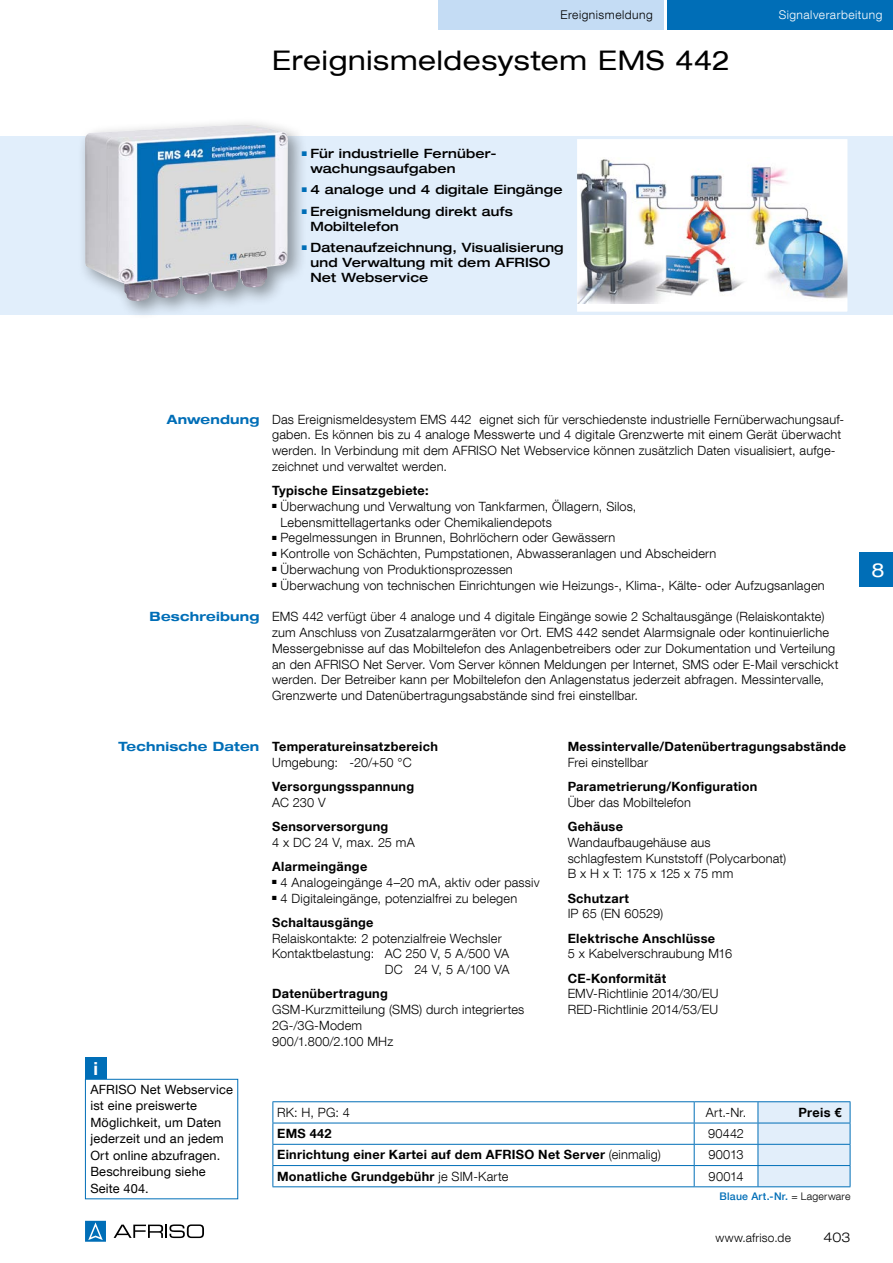
<style>
.page{position:relative;width:893px;height:1263px;background:#fff}
.page>*{position:absolute;margin:0;border:0;box-sizing:border-box;transform-origin:0 0}
.t1{font:expanded 27px "Helvetica Neue LT Com";letter-spacing:.025em;color:#000}
.t2{font:expanded 19.5px "Helvetica Neue LT Com";color:#fff}
.t3{font:700 18px "Helvetica Neue LT Com";color:#fff}
.t4{font:300 expanded 13.5px "Helvetica Neue LT Com";color:#000}
.t5{font:300 12.75px/15.8px "Helvetica Neue LT Com";letter-spacing:.015em;color:#000}
.t6{font:700 12.75px/15.8px "Helvetica Neue LT Com";letter-spacing:.02em;color:#000}
.t7{font:500 expanded 12.75px/15px "Helvetica Neue LT Com";letter-spacing:.015em;color:#000}
.t8{font:12.75px/16.5px "Helvetica Neue LT Com";letter-spacing:.015em;color:#000}
.t9{font:700 expanded 12.75px "Helvetica Neue LT Com";letter-spacing:.015em;color:#006eb7}
.t10{font:300 12px "Helvetica Neue LT Com";letter-spacing:.04em;color:#fff}
.t11{font:300 12px "Helvetica Neue LT Com";letter-spacing:.04em;color:#000}
.t12{font:300 12px "Helvetica Neue LT Com";letter-spacing:.02em;color:#000}
.t13{font:500 10.5px "Helvetica Neue LT Com";letter-spacing:.02em;color:#006eb7}
.s1{font-stretch:expanded;color:#006eb7}
.s2{font-weight:300}
.s3{font-weight:700}
.s4{font-weight:300;color:#000}
</style>
<div class="page">
<div style="left:0;top:136px;width:893px;height:179px;background:#e1eefb"></div>
<div style="left:668px;top:0;width:225px;height:30px;background:#006eb7"></div>
<div style="left:438px;top:0;width:225px;height:30px;background:#c4dcf4"></div>
<svg style="left:114px;top:1224px;width:90px;height:14px"></svg>
<svg style="left:85px;top:1221px;width:21px;height:21px"></svg>
<div style="left:77px;top:117px;width:230px;height:203px;background:#000;opacity:.4"></div>
<img style="left:85px;top:124px;width:203px;height:177px">
<div style="left:576px;top:138px;width:273px;height:175px;background:#fff"></div>
<img style="left:578px;top:159px;width:268px;height:144px">
<div style="left:574px;top:136px;width:276px;height:179px;border:3px solid #e1eefb"></div>
<hr style="left:272px;top:1101px;width:422px;height:1px;background:#006eb7">
<hr style="left:694px;top:1101px;width:64px;height:1px;background:#006eb7">
<hr style="left:758px;top:1101px;width:92px;height:1px;background:#006eb7">
<hr style="left:272px;top:1123px;width:422px;height:1px;background:#006eb7">
<hr style="left:694px;top:1123px;width:64px;height:1px;background:#006eb7">
<hr style="left:272px;top:1144px;width:422px;height:1px;background:#006eb7">
<hr style="left:694px;top:1144px;width:64px;height:1px;background:#006eb7">
<hr style="left:272px;top:1165px;width:422px;height:1px;background:#006eb7">
<svg style="left:272px;top:1102px;width:1px;height:84px"></svg>
<hr style="left:694px;top:1165px;width:64px;height:1px;background:#006eb7">
<svg style="left:694px;top:1102px;width:1px;height:84px"></svg>
<svg style="left:758px;top:1102px;width:93px;height:85px;background:#d5e7f6"></svg>
<hr style="left:272px;top:1186px;width:422px;height:1px;background:#006eb7">
<hr style="left:694px;top:1186px;width:64px;height:1px;background:#006eb7">
<hr style="left:758px;top:1186px;width:92px;height:1px;background:#006eb7">
<div style="left:85px;top:1079px;width:153px;height:120px;border:1px solid #006eb7"></div>
<div style="left:85px;top:1058px;width:21px;height:21px;background:#006eb7"></div>
<div style="left:859px;top:553px;width:34px;height:34px;background:#006eb7"></div>
<p class="t11" style="left:561px;top:7px;width:94px">Ereignismeldung</p>
<p class="t10" style="left:779px;top:7px;width:105px">Signalverarbeitung</p>
<h1 class="t1" style="left:272px;top:44px;width:459px">Ereignismeldesystem EMS 442</h1>
<p class="t7" style="left:310px;top:145px;width:188px;text-indent:-9px"><sup>■</sup> Für industrielle Fernüber&shy;wachungsaufgaben</p>
<p class="t7" style="left:302px;top:182px;width:262px"><sup>■</sup> 4 analoge und 4 digitale Eingänge</p>
<p class="t7" style="left:310px;top:203px;width:204px;text-indent:-9px"><sup>■</sup> Ereignismeldung direkt aufs<br>Mobiltelefon</p>
<p class="t7" style="left:310px;top:240px;width:255px;text-indent:-9px"><sup>■</sup> Datenaufzeichnung, Visualisierung und Verwaltung mit dem AFRISO<br>Net Webservice</p>
<p class="t9" style="left:167px;top:411px;width:94px">Anwendung</p>
<p class="t9" style="left:150px;top:608px;width:111px">Beschreibung</p>
<p class="t5" style="left:272px;top:411px;width:574px">Das Ereignismeldesystem EMS 442 eignet sich für verschiedenste industrielle Fernüberwachungsauf&shy;gaben. Es können bis zu 4 analoge Messwerte und 4 digitale Grenzwerte mit einem Gerät überwacht werden. In Verbindung mit dem AFRISO Net Webservice können zusätzlich Daten visualisiert, aufge&shy;zeichnet und verwaltet werden.</p>
<p class="t6" style="left:272px;top:482px;width:158px">Typische Einsatzgebiete:</p>
<p class="t5" style="left:281px;top:498px;width:357px;text-indent:-9px">■ Überwachung und Verwaltung von Tankfarmen, Öllagern, Silos,<br>Lebensmittellagertanks oder Chemikaliendepots</p>
<p class="t5" style="left:272px;top:530px;width:345px">■ Pegelmessungen in Brunnen, Bohrlöchern oder Gewässern</p>
<p class="t5" style="left:272px;top:545px;width:446px">■ Kontrolle von Schächten, Pumpstationen, Abwasseranlagen und Abscheidern</p>
<p class="t5" style="left:272px;top:561px;width:242px">■ Überwachung von Produktionsprozessen</p>
<p class="t5" style="left:272px;top:577px;width:554px">■ Überwachung von technischen Einrichtungen wie Heizungs-, Klima-, Kälte- oder Aufzugsanlagen</p>
<p class="t5" style="left:272px;top:609px;width:568px">EMS 442 verfügt über 4 analoge und 4 digitale Eingänge sowie 2 Schaltausgänge (Relaiskontakte) zum Anschluss von Zusatzalarmgeräten vor Ort. EMS 442 sendet Alarmsignale oder kontinuierliche Messergebnisse auf das Mobiltelefon des Anlagenbetreibers oder zur Dokumentation und Verteilung an den AFRISO Net Server. Vom Server können Meldungen per Internet, SMS oder E-Mail verschickt werden. Der Betreiber kann per Mobiltelefon den Anlagenstatus jederzeit abfragen. Messintervalle, Grenzwerte und Datenübertragungsabstände sind frei einstellbar.</p>
<p class="t6" style="left:272px;top:738px;width:167px;text-indent:-154px"><span class="s1">Technische Daten</span> Temperatureinsatzbereich<br><span class="s2">Umgebung: -20/+50 °C</span></p>
<p class="t6" style="left:272px;top:778px;width:144px">Versorgungsspannung</p>
<p class="t5" style="left:272px;top:794px;width:55px">AC 230 V</p>
<p class="t6" style="left:272px;top:818px;width:118px">Sensorversorgung</p>
<p class="t5" style="left:272px;top:834px;width:144px">4 x DC 24 V, max. 25 mA</p>
<p class="t6" style="left:272px;top:858px;width:97px">Alarmeingänge</p>
<p class="t5" style="left:272px;top:874px;width:269px">■ 4 Analogeingänge 4–20 mA, aktiv oder passiv</p>
<p class="t5" style="left:272px;top:886px;width:247px;line-height:24.3px">■ 4 Digitaleingänge, potenzialfrei zu belegen<br><span class="s3">Schaltausgänge</span></p>
<p class="t5" style="left:272px;top:930px;width:231px">Relaiskontakte: 2 potenzialfreie Wechsler</p>
<p class="t5" style="left:272px;top:946px;width:238px">Kontaktbelastung: AC 250 V, 5 A/500 VA</p>
<p class="t5" style="left:385px;top:961px;width:126px">DC 24 V, 5 A/100 VA</p>
<p class="t6" style="left:272px;top:986px;width:117px">Datenübertragung</p>
<p class="t5" style="left:272px;top:1001px;width:254px">GSM-Kurzmitteilung (SMS) durch integriertes<br>2G-/3G-Modem<br>900/1.800/2.100 MHz</p>
<p class="t6" style="left:568px;top:738px;width:280px">Messintervalle/Datenübertragungsabstände</p>
<p class="t5" style="left:568px;top:754px;width:82px">Frei einstellbar</p>
<p class="t6" style="left:568px;top:778px;width:191px">Parametrierung/Konfiguration</p>
<p class="t5" style="left:568px;top:794px;width:125px">Über das Mobiltelefon</p>
<p class="t6" style="left:568px;top:818px;width:57px">Gehäuse</p>
<p class="t5" style="left:568px;top:834px;width:220px">Wandaufbaugehäuse aus schlagfestem Kunststoff (Polycarbonat)<br>B x H x T: 175 x 125 x 75 mm</p>
<p class="t6" style="left:568px;top:890px;width:63px">Schutzart</p>
<p class="t5" style="left:568px;top:906px;width:97px">IP 65 (EN 60529)</p>
<p class="t6" style="left:568px;top:930px;width:149px">Elektrische Anschlüsse</p>
<p class="t5" style="left:568px;top:946px;width:166px">5 x Kabelverschraubung M16</p>
<p class="t6" style="left:568px;top:970px;width:100px">CE-Konformität</p>
<p class="t5" style="left:568px;top:986px;width:152px">EMV-Richtlinie 2014/30/EU<br>RED-Richtlinie 2014/53/EU</p>
<h3 class="t3" style="left:93px;top:1057px;width:6px">i</h3>
<p class="t8" style="left:90px;top:1081px;width:144px">AFRISO Net Webservice ist eine preiswerte<br>Möglichkeit, um Daten jederzeit und an jedem<br>Ort online abzufragen.<br>Beschreibung siehe<br>Seite 404.</p>
<p class="t5" style="left:277px;top:1104px;width:74px">RK: H, PG: 4</p>
<p class="t5" style="left:706px;top:1104px;width:42px">Art.-Nr.</p>
<p class="t6" style="left:799px;top:1104px;width:44px">Preis €</p>
<p class="t6" style="left:277px;top:1125px;width:56px">EMS 442</p>
<p class="t5" style="left:708px;top:1125px;width:37px">90442</p>
<p class="t6" style="left:277px;top:1147px;width:385px">Einrichtung einer Kartei auf dem AFRISO Net Server <span class="s2">(einmalig)</span></p>
<p class="t5" style="left:708px;top:1147px;width:37px">90013</p>
<p class="t6" style="left:277px;top:1168px;width:233px">Monatliche Grundgebühr <span class="s2">je SIM-Karte</span></p>
<p class="t5" style="left:709px;top:1168px;width:36px">90014</p>
<p class="t13" style="left:720px;top:1189px;width:132px">Blaue Art.-Nr. <span class="s4">= Lagerware</span></p>
<p class="t12" style="left:715px;top:1230px;width:77px">www.afriso.de</p>
<p class="t4" style="left:823px;top:1228px;width:29px">403</p>
<h2 class="t2" style="left:871px;top:557px;width:15px">8</h2>
</div>
